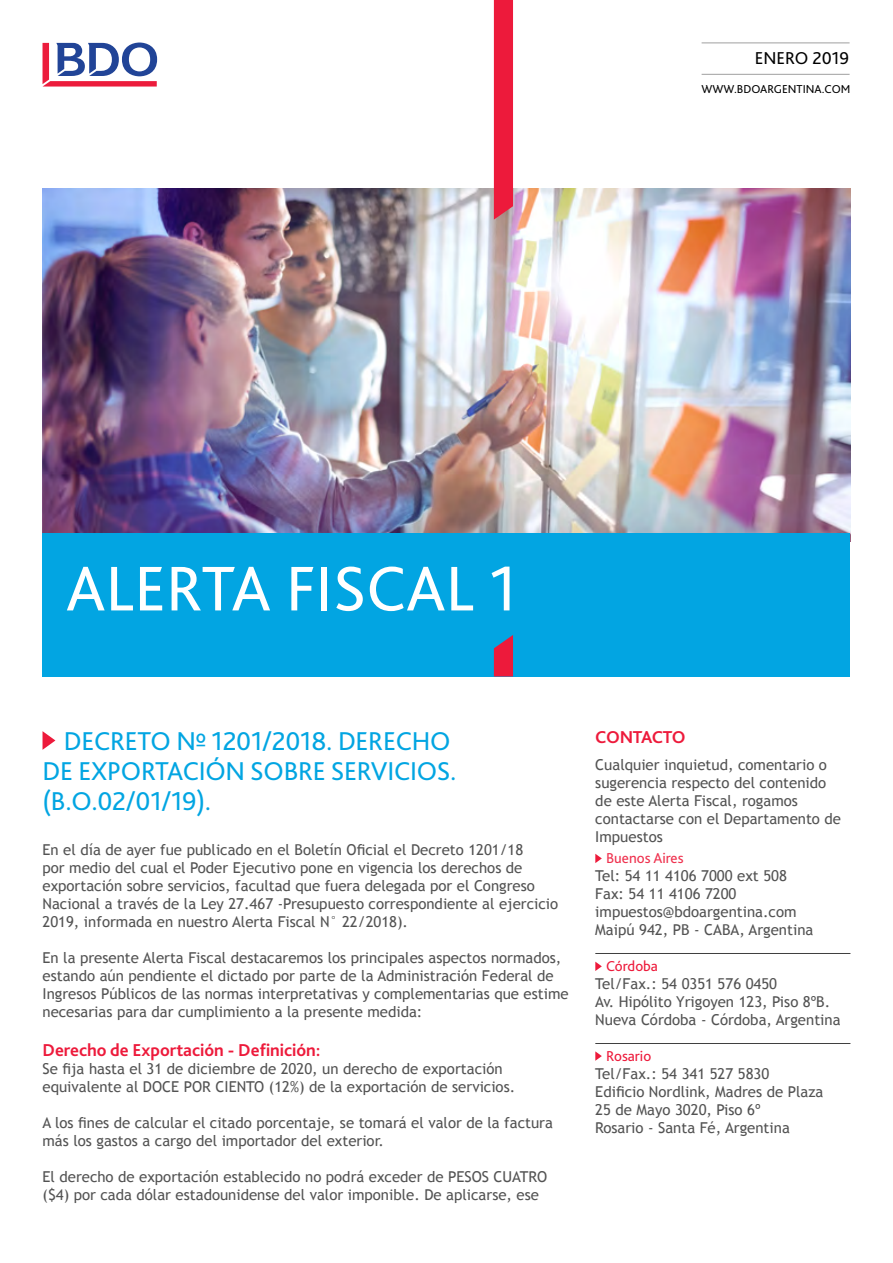
<style>
.page{position:relative;width:893px;height:1263px;background:#fff}
.page>*{position:absolute;margin:0;border:0;box-sizing:border-box;transform-origin:0 0}
.t1{font:66px "Bliss Pro";color:#fff}
.t2{font:27px/30px "Bliss Pro";letter-spacing:-.01em;color:#02a5e2}
.t3{font:700 18px "Bliss Pro";color:#ed1a3b}
.t4{font:18px "Bliss Pro";color:#000}
.t5{font:700 18px "Bliss Pro";letter-spacing:-.02em;color:#ed1a3b}
.t6{font:15px/18px "Trebuchet MS";color:#535353}
.t7{font:15px "Bliss Pro";color:#ed1a3b}
.t8{font:15px "Bliss Pro";color:#ef314e}
.t9{font:12px "Bliss Pro";color:#000}
</style>
<div class="page">
<svg style="left:43px;top:43px;width:114px;height:44px"></svg>
<img style="left:43px;top:188px;width:807px;height:345px">
<hr style="left:595px;top:953px;width:255px;height:1px;background:#404040">
<hr style="left:595px;top:1043px;width:255px;height:1px;background:#404040">
<svg style="left:43px;top:731px;width:12px;height:19px"></svg>
<svg style="left:595px;top:854px;width:7px;height:9px"></svg>
<svg style="left:595px;top:962px;width:7px;height:9px"></svg>
<svg style="left:595px;top:1051px;width:7px;height:10px"></svg>
<hr style="left:702px;top:43px;width:148px;height:1px;background:#9f9f9f">
<hr style="left:702px;top:74px;width:148px;height:1px;background:#9f9f9f">
<div style="left:43px;top:533px;width:807px;height:143px;background:#02a5e2"></div>
<div style="left:494px;top:0;width:19px;height:220px;background:#ed1a3b"></div>
<svg style="left:494px;top:635px;width:19px;height:41px"></svg>
<p class="t4" style="left:755px;top:46px;width:96px">ENERO 2019</p>
<p class="t9" style="left:702px;top:82px;width:150px">WWW.BDOARGENTINA.COM</p>
<h1 class="t1" style="left:66px;top:547px;width:453px">ALERTA FISCAL 1</h1>
<h2 class="t2" style="left:43px;top:725px;width:416px;text-indent:21px">DECRETO Nº 1201/2018. DERECHO<br>DE EXPORTACIÓN SOBRE SERVICIOS. (B.O.02/01/19).</h2>
<p class="t6" style="left:43px;top:840px;width:517px">En el día de ayer fue publicado en el Boletín Oficial el Decreto 1201/18<br>por medio del cual el Poder Ejecutivo pone en vigencia los derechos de exportación sobre servicios, facultad que fuera delegada por el Congreso Nacional a través de la Ley 27.467 -Presupuesto correspondiente al ejercicio 2019, informada en nuestro Alerta Fiscal N° 22/2018).</p>
<p class="t6" style="left:43px;top:948px;width:528px">En la presente Alerta Fiscal destacaremos los principales aspectos normados, estando aún pendiente el dictado por parte de la Administración Federal de Ingresos Públicos de las normas interpretativas y complementarias que estime necesarias para dar cumplimiento a la presente medida:</p>
<p class="t3" style="left:43px;top:1038px;width:280px">Derecho de Exportación - Definición:</p>
<p class="t6" style="left:43px;top:1059px;width:474px">Se fija hasta el 31 de diciembre de 2020, un derecho de exportación equivalente al DOCE POR CIENTO (12%) de la exportación de servicios.</p>
<p class="t6" style="left:43px;top:1113px;width:512px">A los fines de calcular el citado porcentaje, se tomará el valor de la factura más los gastos a cargo del importador del exterior.</p>
<p class="t6" style="left:43px;top:1167px;width:506px">El derecho de exportación establecido no podrá exceder de PESOS CUATRO ($4) por cada dólar estadounidense del valor imponible. De aplicarse, ese</p>
<p class="t5" style="left:595px;top:726px;width:92px">CONTACTO</p>
<p class="t6" style="left:595px;top:756px;width:247px">Cualquier inquietud, comentario o sugerencia respecto del contenido de este Alerta Fiscal, rogamos contactarse con el Departamento de<br>Impuestos</p>
<p class="t8" style="left:606px;top:848px;width:79px">Buenos Aires</p>
<p class="t6" style="left:595px;top:867px;width:220px">Tel: 54 11 4106 7000 ext 508<br>Fax: 54 11 4106 7200 impuestos@bdoargentina.com<br>Maipú 942, PB - CABA, Argentina</p>
<p class="t7" style="left:606px;top:956px;width:53px">Córdoba</p>
<p class="t6" style="left:595px;top:975px;width:247px">Tel/Fax.: 54 0351 576 0450<br>Av. Hipólito Yrigoyen 123, Piso 8ºB.<br>Nueva Córdoba - Córdoba, Argentina</p>
<p class="t7" style="left:606px;top:1046px;width:47px">Rosario</p>
<p class="t6" style="left:595px;top:1065px;width:230px">Tel/Fax.: 54 341 527 5830<br>Edificio Nordlink, Madres de Plaza<br>25 de Mayo 3020, Piso 6º<br>Rosario - Santa Fé, Argentina</p>
</div>
